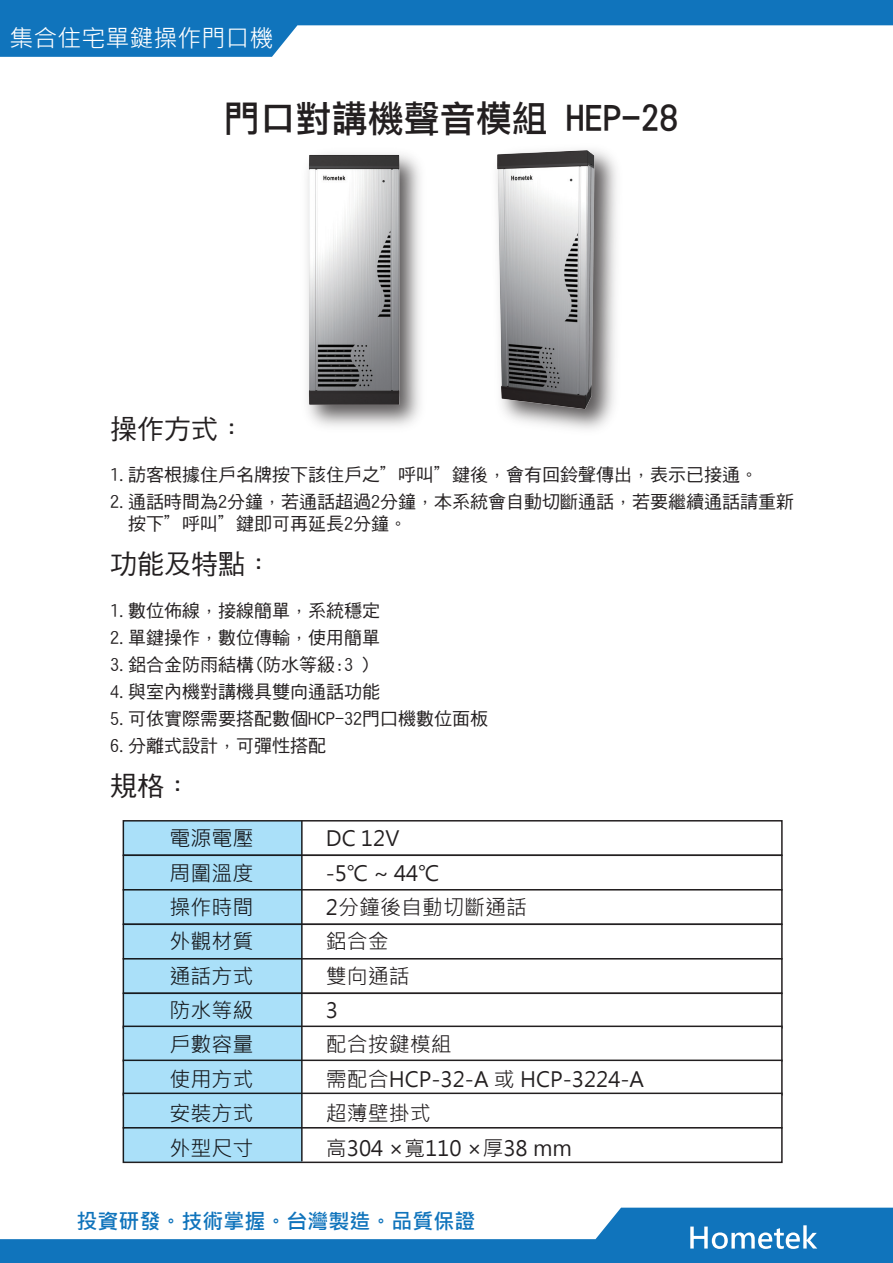
<style>
.page{position:relative;width:893px;height:1263px;background:#fff}
.page>*{position:absolute;margin:0;border:0;box-sizing:border-box;transform-origin:0 0}
.t1{font:36px "DF Li Hei W5 WIN BF";color:#231f20}
.t2{font:27px "DF Hei Md HKSCS U";color:#231f20}
.t3{font:24px "Microsoft Jheng Hei";color:#fff}
.t4{font:21px/34.3px "Microsoft Jheng Hei";color:#231f20}
.t5{font:700 21px "Microsoft Jheng Hei";color:#1074bc}
.t6{font:18px/27px "DF Hei Md HKSCS U";color:#231f20}
.s1{font-size:37.5px}
</style>
<div class="page">
<svg style="left:0;top:1208px;width:893px;height:55px;fill:#1074bc"></svg>
<svg style="left:0;top:0;width:893px;height:57px;fill:#1074bc"></svg>
<svg style="left:690px;top:1225px;width:127px;height:24px"></svg>
<img style="left:308px;top:151px;width:309px;height:278px">
<img style="left:492px;top:150px;width:106px;height:262px">
<img style="left:307px;top:152px;width:95px;height:256px">
<div style="left:123px;top:820px;width:660px;height:36px;border:2px solid #231f20"></div>
<div style="left:123px;top:854px;width:660px;height:36px;border:2px solid #231f20"></div>
<div style="left:123px;top:889px;width:660px;height:36px;border:2px solid #231f20"></div>
<div style="left:123px;top:923px;width:660px;height:36px;border:2px solid #231f20"></div>
<div style="left:123px;top:958px;width:660px;height:36px;border:2px solid #231f20"></div>
<div style="left:123px;top:992px;width:660px;height:36px;border:2px solid #231f20"></div>
<div style="left:123px;top:1025px;width:660px;height:36px;border:2px solid #231f20"></div>
<div style="left:123px;top:1059px;width:660px;height:36px;border:2px solid #231f20"></div>
<div style="left:123px;top:1092px;width:660px;height:36px;border:2px solid #231f20"></div>
<div style="left:123px;top:1127px;width:660px;height:36px;border:2px solid #231f20"></div>
<hr style="left:301px;top:821px;width:2px;height:340px;background:#231f20">
<div style="left:123px;top:821px;width:179px;height:340px;background:#aae0f9"></div>
<h3 class="t3" style="left:10px;top:23px;width:265px">集合住宅單鍵操作門口機</h3>
<h1 class="t1" style="left:224px;top:100px;width:456px">門口對講機聲音模組 <span class="s1">HEP-28</span></h1>
<h2 class="t2" style="left:110px;top:415px;width:136px">操作方式：</h2>
<p class="t6" style="left:110px;top:461px;width:686px">1.訪客根據住戶名牌按下該住戶之”呼叫”鍵後，會有回鈴聲傳出，表示已接通。<br>2.通話時間為2分鐘，若通話超過2分鐘，本系統會自動切斷通話，若要繼續通話請重新</p>
<p class="t6" style="left:128px;top:510px;width:280px">按下”呼叫”鍵即可再延長2分鐘。</p>
<h2 class="t2" style="left:110px;top:551px;width:163px">功能及特點：</h2>
<p class="t6" style="left:110px;top:597px;width:379px">1.數位佈線，接線簡單，系統穩定<br>2.單鍵操作，數位傳輸，使用簡單<br>3.鋁合金防雨結構(防水等級:3 )<br>4.與室內機對講機具雙向通話功能<br>5.可依實際需要搭配數個HCP-32門口機數位面板<br>6.分離式設計，可彈性搭配</p>
<h2 class="t2" style="left:110px;top:773px;width:82px">規格：</h2>
<p class="t4" style="left:170px;top:821px;width:85px">電源電壓</p>
<p class="t4" style="left:326px;top:821px;width:203px">DC 12V<br>-5℃ ~ 44℃<br>2分鐘後自動切斷通話</p>
<p class="t4" style="left:170px;top:856px;width:85px">周圍溫度操作時間</p>
<p class="t4" style="left:170px;top:924px;width:85px;text-align:justify">外觀材質通話方式防水等級</p>
<p class="t4" style="left:326px;top:924px;width:85px">鋁合金雙向通話</p>
<p class="t4" style="left:326px;top:993px;width:14px">3</p>
<p class="t4" style="left:170px;top:1027px;width:85px">戶數容量</p>
<p class="t4" style="left:326px;top:1027px;width:127px">配合按鍵模組</p>
<p class="t4" style="left:170px;top:1062px;width:85px">使用方式</p>
<p class="t4" style="left:326px;top:1062px;width:320px">需配合HCP-32-A 或 HCP-3224-A</p>
<p class="t4" style="left:170px;top:1096px;width:85px">安裝方式外型尺寸</p>
<p class="t4" style="left:326px;top:1096px;width:248px">超薄壁掛式<br>高304 ×寬110 ×厚38 mm</p>
<p class="t5" style="left:76px;top:1208px;width:400px">投資研發。技術掌握。台灣製造。品質保證</p>
</div>
